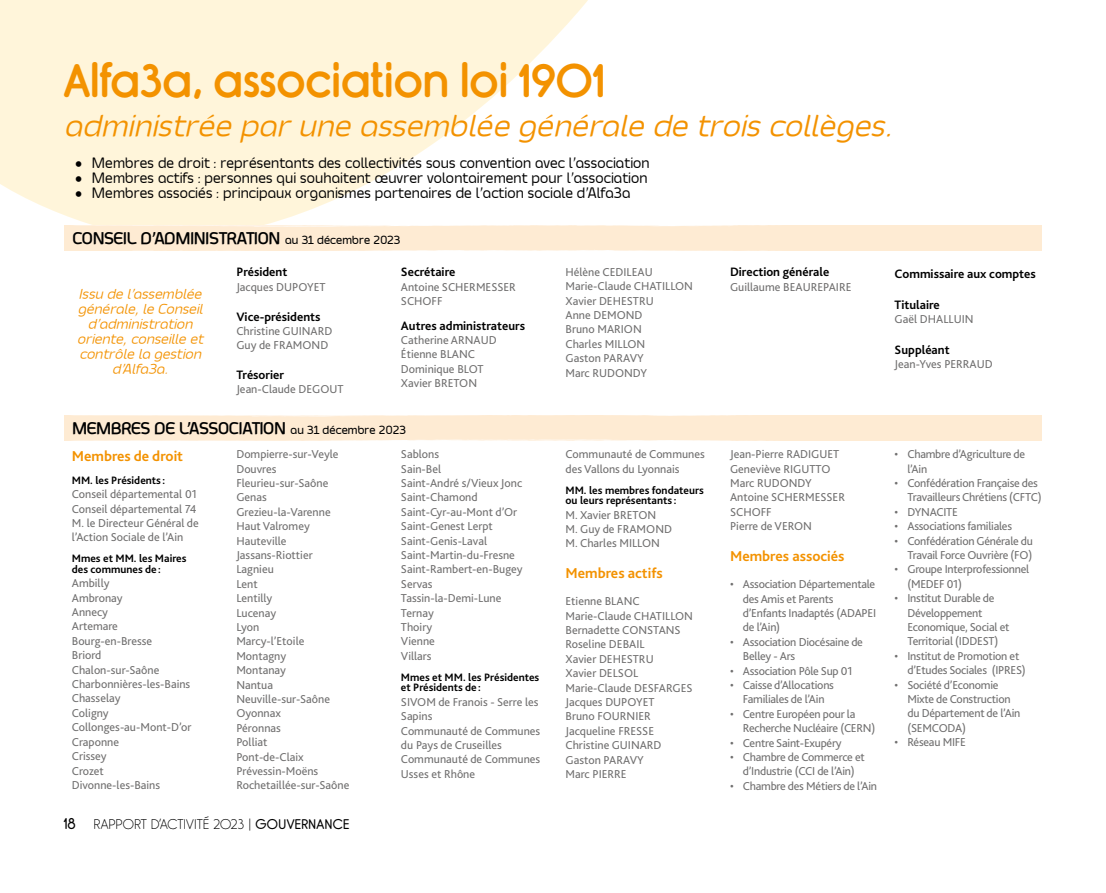
<style>
.page{position:relative;width:1106px;height:893px;background:#fff}
.page>*{position:absolute;margin:0;border:0;box-sizing:border-box;transform-origin:0 0}
.t1{font:45px "Rimouski Sb";color:#f39200}
.t2{font:italic 100 33px "Smoolthan";color:#f39200}
.t3{font:700 16.5px "Smoolthan";color:#000}
.t4{font:15px "Smoolthan";color:#000}
.t5{font:italic 100 15px/15px "Smoolthan";color:#f39200;text-align:center}
.t6{font:700 15px "Bliss";color:#f39200}
.t7{font:13.5px "Rimouski Lt";letter-spacing:.03em;color:#000}
.t8{font:700 12.75px "Bliss";color:#000}
.t9{font:12px/14.4px "Bliss";color:#706f6f}
.t10{font:12px/14.4px "Bliss";letter-spacing:-.02em;color:#706f6f}
.t11{font:700 11.25px/10.5px "Bliss";color:#000}
.s1{font-weight:500;font-size:12px}
.s2{font-family:"Rimouski Rg";font-size:15px}
.s3{font-family:"Rimouski Rg"}
</style>
<div class="page">
<svg style="left:0;top:0;width:588px;height:251px;fill:#fff5da"></svg>
<div style="left:65px;top:226px;width:977px;height:25px;background:#feebd3"></div>
<div style="left:64px;top:415px;width:978px;height:26px;background:#feebd3"></div>
<svg style="left:65px;top:224px;width:721px;height:3px"></svg>
<svg style="left:216px;top:250px;width:548px;height:1px"></svg>
<svg style="left:74px;top:415px;width:656px;height:2px"></svg>
<svg style="left:74px;top:439px;width:688px;height:2px"></svg>
<h1 class="t1" style="left:64px;top:55px;width:543px">Alfa3a, association loi 1901</h1>
<h2 class="t2" style="left:64px;top:108px;width:830px">administrée par une assemblée générale de trois collèges.</h2>
<p class="t4" style="left:75px;top:155px;width:576px">• Membres de droit : représentants des collectivités sous convention avec l’association</p>
<p class="t4" style="left:75px;top:170px;width:574px">• Membres actifs : personnes qui souhaitent œuvrer volontairement pour l’association</p>
<p class="t4" style="left:75px;top:185px;width:557px">• Membres associés : principaux organismes partenaires de l’action sociale d’Alfa3a</p>
<h3 class="t3" style="left:73px;top:229px;width:329px">CONSEIL D’ADMINISTRATION <span class="s1">au 31 décembre 2023</span></h3>
<p class="t5" style="left:77px;top:286px;width:127px">Issu de l’assemblée générale, le Conseil d’administration oriente, conseille et contrôle la gestion d’Alfa3a.</p>
<p class="t8" style="left:236px;top:264px;width:52px">Président</p>
<p class="t9" style="left:236px;top:280px;width:91px">Jacques DUPOYET</p>
<p class="t8" style="left:236px;top:308px;width:86px">Vice-présidents</p>
<p class="t9" style="left:236px;top:324px;width:98px">Christine GUINARD<br>Guy de FRAMOND</p>
<p class="t8" style="left:236px;top:367px;width:49px">Trésorier</p>
<p class="t9" style="left:236px;top:382px;width:109px">Jean-Claude DEGOUT</p>
<p class="t8" style="left:401px;top:264px;width:56px">Secrétaire</p>
<p class="t9" style="left:401px;top:280px;width:116px">Antoine SCHERMESSER<br>SCHOFF</p>
<p class="t8" style="left:401px;top:317px;width:126px">Autres administrateurs</p>
<p class="t9" style="left:401px;top:333px;width:97px">Catherine ARNAUD<br>Étienne BLANC<br>Dominique BLOT<br>Xavier BRETON</p>
<h3 class="t3" style="left:73px;top:419px;width:335px">MEMBRES DE L’ASSOCIATION <span class="s1">au 31 décembre 2023</span></h3>
<p class="t6" style="left:72px;top:446px;width:113px">Membres de droit</p>
<p class="t11" style="left:72px;top:475px;width:95px">MM. les Présidents :</p>
<p class="t9" style="left:72px;top:487px;width:128px">Conseil départemental 01<br>Conseil départemental 74<br>M. le Directeur Général de l’Action Sociale de l’Ain</p>
<p class="t11" style="left:72px;top:553px;width:116px">Mmes et MM. les Maires des communes de :</p>
<p class="t9" style="left:72px;top:576px;width:121px">Ambilly<br>Ambronay<br>Annecy<br>Artemare<br>Bourg-en-Bresse<br>Briord<br>Chalon-sur-Saône<br>Charbonnières-les-Bains<br>Chasselay<br>Coligny<br>Collonges-au-Mont-D’or<br>Craponne<br>Crissey<br>Crozet<br>Divonne-les-Bains</p>
<p class="t9" style="left:236px;top:447px;width:114px">Dompierre-sur-Veyle<br>Douvres<br>Fleurieu-sur-Saône<br>Genas<br>Grezieu-la-Varenne<br>Haut Valromey<br>Hauteville<br>Jassans-Riottier<br>Lagnieu<br>Lent<br>Lentilly<br>Lucenay<br>Lyon<br>Marcy-l’Etoile<br>Montagny<br>Montanay<br>Nantua<br>Neuville-sur-Saône<br>Oyonnax<br>Péronnas<br>Polliat<br>Pont-de-Claix<br>Prévessin-Moëns<br>Rochetaillée-sur-Saône</p>
<p class="t9" style="left:401px;top:447px;width:123px">Sablons<br>Sain-Bel<br>Saint-André s/Vieux Jonc<br>Saint-Chamond<br>Saint-Cyr-au-Mont d’Or<br>Saint-Genest Lerpt<br>Saint-Genis-Laval<br>Saint-Martin-du-Fresne<br>Saint-Rambert-en-Bugey<br>Servas<br>Tassin-la-Demi-Lune<br>Ternay<br>Thoiry<br>Vienne<br>Villars</p>
<p class="t11" style="left:401px;top:672px;width:140px">Mmes et MM. les Présidentes et Présidents de :</p>
<p class="t9" style="left:401px;top:694px;width:141px">SIVOM de Franois - Serre les<br>Sapins<br>Communauté de Communes du Pays de Cruseilles<br>Communauté de Communes<br>Usses et Rhône</p>
<p class="t7" style="left:64px;top:816px;width:287px"><span class="s2">18</span> RAPPORT D’ACTIVITÉ 2023 | <span class="s3">GOUVERNANCE</span></p>
<p class="t9" style="left:565px;top:265px;width:129px">Hélène CEDILEAU<br>Marie-Claude CHATILLON<br>Xavier DEHESTRU<br>Anne DEMOND<br>Bruno MARION<br>Charles MILLON<br>Gaston PARAVY<br>Marc RUDONDY</p>
<p class="t8" style="left:730px;top:264px;width:101px">Direction générale</p>
<p class="t9" style="left:730px;top:280px;width:123px">Guillaume BEAUREPAIRE</p>
<p class="t9" style="left:565px;top:447px;width:141px">Communauté de Communes des Vallons du Lyonnais</p>
<p class="t11" style="left:565px;top:485px;width:140px">MM. les membres fondateurs ou leurs représentants :</p>
<p class="t9" style="left:565px;top:507px;width:108px">M. Xavier BRETON<br>M. Guy de FRAMOND<br>M. Charles MILLON</p>
<p class="t6" style="left:565px;top:564px;width:99px">Membres actifs</p>
<p class="t9" style="left:565px;top:594px;width:129px">Etienne BLANC<br>Marie-Claude CHATILLON<br>Bernadette CONSTANS<br>Roseline DEBAIL<br>Xavier DEHESTRU<br>Xavier DELSOL<br>Marie-Claude DESFARGES<br>Jacques DUPOYET<br>Bruno FOURNIER<br>Jacqueline FRESSE<br>Christine GUINARD<br>Gaston PARAVY<br>Marc PIERRE</p>
<p class="t9" style="left:730px;top:447px;width:116px">Jean-Pierre RADIGUET<br>Geneviève RIGUTTO<br>Marc RUDONDY<br>Antoine SCHERMESSER<br>SCHOFF<br>Pierre de VERON</p>
<p class="t6" style="left:730px;top:547px;width:116px">Membres associés</p>
<p class="t10" style="left:743px;top:577px;width:135px;text-indent:-13px">• Association Départementale des Amis et Parents d’Enfants Inadaptés (ADAPEI de l’Ain)</p>
<p class="t10" style="left:743px;top:635px;width:122px;text-indent:-13px">• Association Diocésaine de<br>Belley - Ars</p>
<p class="t10" style="left:730px;top:663px;width:124px">• Association Pôle Sup 01</p>
<p class="t10" style="left:730px;top:678px;width:105px;text-align:center">• Caisse d’Allocations<br>Familiales de l’Ain</p>
<p class="t10" style="left:743px;top:707px;width:134px;text-indent:-13px">• Centre Européen pour la<br>Recherche Nucléaire (CERN)</p>
<p class="t10" style="left:730px;top:735px;width:113px">• Centre Saint-Exupéry</p>
<p class="t10" style="left:730px;top:750px;width:136px;text-align:center">• Chambre de Commerce et d’Industrie (CCI de l’Ain)</p>
<p class="t10" style="left:730px;top:779px;width:149px">• Chambre des Métiers de l’Ain</p>
<p class="t8" style="left:894px;top:266px;width:143px">Commissaire aux comptes</p>
<p class="t8" style="left:894px;top:297px;width:47px">Titulaire</p>
<p class="t9" style="left:894px;top:312px;width:81px">Gaël DHALLUIN</p>
<p class="t8" style="left:894px;top:342px;width:57px">Suppléant</p>
<p class="t9" style="left:894px;top:357px;width:100px">Jean-Yves PERRAUD</p>
<p class="t10" style="left:907px;top:447px;width:119px;text-indent:-13px">• Chambre d’Agriculture de l’Ain</p>
<p class="t10" style="left:907px;top:476px;width:136px;text-indent:-13px">• Confédération Française des<br>Travailleurs Chrétiens (CFTC)</p>
<p class="t10" style="left:894px;top:505px;width:65px">• DYNACITE</p>
<p class="t10" style="left:894px;top:519px;width:119px">• Associations familiales</p>
<p class="t10" style="left:894px;top:533px;width:140px;text-align:right">• Confédération Générale du<br>Travail Force Ouvrière (FO)</p>
<p class="t10" style="left:907px;top:562px;width:123px;text-indent:-13px">• Groupe Interprofessionnel (MEDEF 01)</p>
<p class="t10" style="left:907px;top:591px;width:104px;text-indent:-13px">• Institut Durable de<br>Développement<br>Economique, Social et<br>Territorial (IDDEST)</p>
<p class="t10" style="left:907px;top:649px;width:120px;text-indent:-13px">• Institut de Promotion et d’Etudes Sociales (IPRES)</p>
<p class="t10" style="left:907px;top:677px;width:114px;text-indent:-13px">• Société d’Economie<br>Mixte de Construction du Département de l’Ain (SEMCODA)</p>
<p class="t10" style="left:894px;top:735px;width:73px">• Réseau MIFE</p>
</div>
